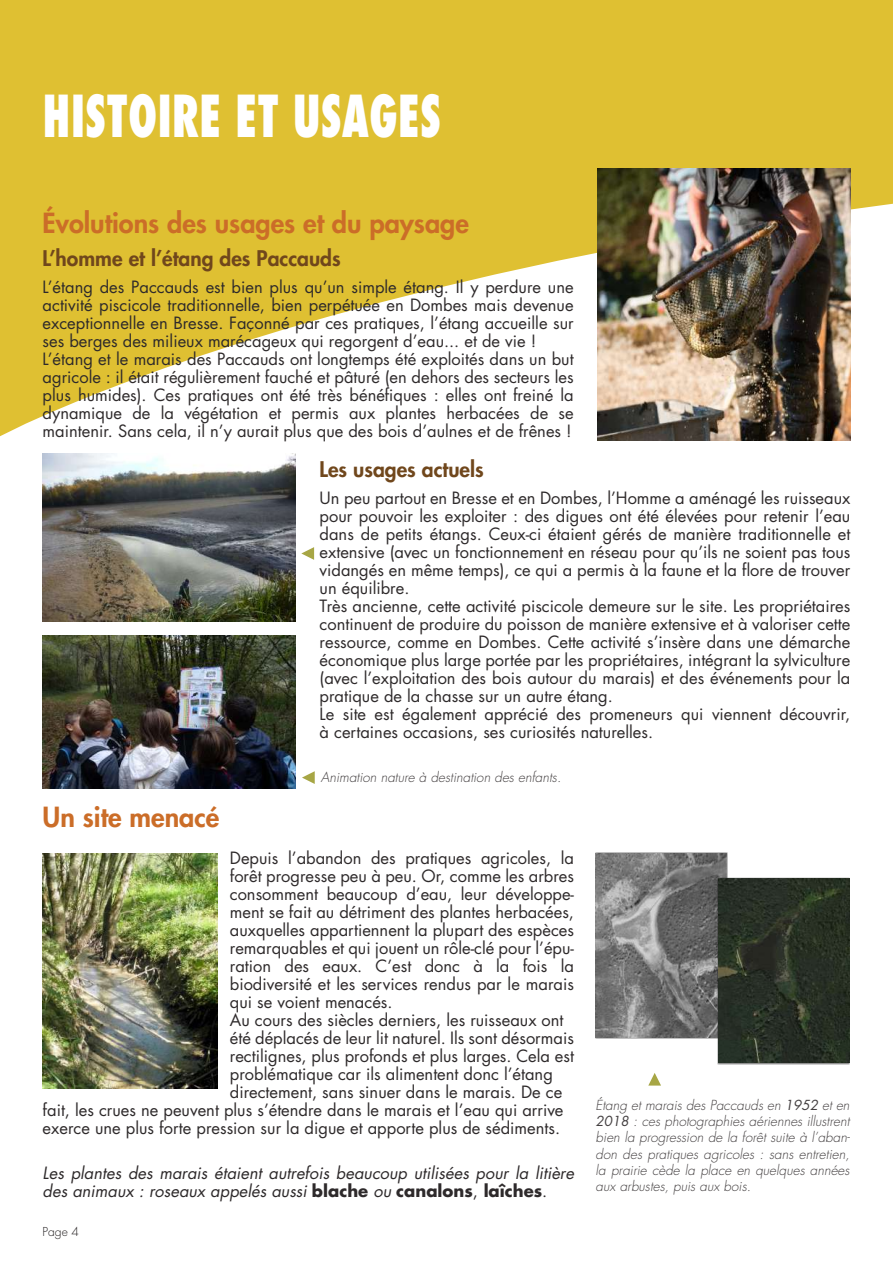
<style>
.page{position:relative;width:893px;height:1263px;background:#fff}
.page>*{position:absolute;margin:0;border:0;box-sizing:border-box;transform-origin:0 0}
.t1{font:800 condensed 56.25px "Futura Std";color:#fff;scale:.8 1}
.t2{font:800 27px "Futura Std";color:#cb6d28}
.t3{font:800 21px "Futura Std";color:#70471c}
.t4{font:16.5px/18px "Futura Std";color:#2e2a2b}
.t5{font:italic 16.5px/18px "Futura Std";color:#2e2a2b}
.t6{font:italic 300 13.5px/16.2px "Futura Std";color:#444041;text-align:justify}
.t7{font:300 12px "Futura Std";color:#231f20}
.s1{font-weight:700;font-style:normal}
.s2{font-style:normal}
.s3{font-weight:400}
</style>
<div class="page">
<svg style="left:0;top:0;width:893px;height:441px;fill:#dfc032"></svg>
<img style="left:598px;top:169px;width:252px;height:272px">
<img style="left:43px;top:853px;width:174px;height:236px">
<img style="left:42px;top:453px;width:253px;height:168px">
<img style="left:43px;top:635px;width:252px;height:153px">
<svg style="left:648px;top:1073px;width:13px;height:12px"></svg>
<svg style="left:301px;top:547px;width:13px;height:13px"></svg>
<svg style="left:302px;top:771px;width:13px;height:13px"></svg>
<img style="left:596px;top:853px;width:130px;height:185px">
<img style="left:718px;top:878px;width:132px;height:186px">
<img style="left:719px;top:878px;width:130px;height:185px">
<h1 class="t1" style="left:43px;top:91px;width:500px">HISTOIRE ET USAGES</h1>
<h2 class="t2" style="left:43px;top:211px;width:428px">Évolutions des usages et du paysage</h2>
<p class="t3" style="left:43px;top:249px;width:300px">L’homme et l’étang des Paccauds</p>
<p class="t4" style="left:43px;top:279px;width:532px">L’étang des Paccauds est bien plus qu’un simple étang. Il y perdure une activité piscicole traditionnelle, bien perpétuée en Dombes mais devenue exceptionnelle en Bresse. Façonné par ces pratiques, l’étang accueille sur ses berges des milieux marécageux qui regorgent d’eau... et de vie !<br>L’étang et le marais des Paccauds ont longtemps été exploités dans un but agricole : il était régulièrement fauché et pâturé (en dehors des secteurs les plus humides). Ces pratiques ont été très bénéfiques : elles ont freiné la dynamique de la végétation et permis aux plantes herbacées de se maintenir. Sans cela, il n’y aurait plus que des bois d’aulnes et de frênes !</p>
<p class="t3" style="left:320px;top:460px;width:166px">Les usages actuels</p>
<p class="t4" style="left:320px;top:490px;width:532px">Un peu partout en Bresse et en Dombes, l’Homme a aménagé les ruisseaux pour pouvoir les exploiter : des digues ont été élevées pour retenir l’eau dans de petits étangs. Ceux-ci étaient gérés de manière traditionnelle et extensive (avec un fonctionnement en réseau pour qu’ils ne soient pas tous vidangés en même temps), ce qui a permis à la faune et la flore de trouver un équilibre.<br>Très ancienne, cette activité piscicole demeure sur le site. Les propriétaires continuent de produire du poisson de manière extensive et à valoriser cette ressource, comme en Dombes. Cette activité s’insère dans une démarche économique plus large portée par les propriétaires, intégrant la sylviculture (avec l’exploitation des bois autour du marais) et des événements pour la pratique de la chasse sur un autre étang.<br>Le site est également apprécié des promeneurs qui viennent découvrir, à certaines occasions, ses curiosités naturelles.</p>
<h2 class="t2" style="left:43px;top:805px;width:178px">Un site menacé</h2>
<p class="t6" style="left:321px;top:769px;width:242px">Animation nature à destination des enfants.</p>
<p class="t4" style="left:230px;top:850px;width:346px">Depuis l’abandon des pratiques agricoles, la</p>
<p class="t4" style="left:230px;top:868px;width:346px">forêt progresse peu à peu. Or, comme les arbres</p>
<p class="t4" style="left:230px;top:886px;width:346px">consomment beaucoup d’eau, leur développe-</p>
<p class="t4" style="left:230px;top:904px;width:346px">ment se fait au détriment des plantes herbacées,</p>
<p class="t4" style="left:230px;top:922px;width:346px">auxquelles appartiennent la plupart des espèces</p>
<p class="t4" style="left:230px;top:940px;width:346px">remarquables et qui jouent un rôle-clé pour l’épu-</p>
<p class="t4" style="left:230px;top:958px;width:346px">ration des eaux. C’est donc à la fois la</p>
<p class="t4" style="left:230px;top:976px;width:346px">biodiversité et les services rendus par le marais</p>
<p class="t4" style="left:230px;top:994px;width:164px">qui se voient menacés.</p>
<p class="t4" style="left:230px;top:1012px;width:335px">Au cours des siècles derniers, les ruisseaux ont</p>
<p class="t4" style="left:230px;top:1030px;width:346px">été déplacés de leur lit naturel. Ils sont désormais</p>
<p class="t4" style="left:230px;top:1048px;width:346px">rectilignes, plus profonds et plus larges. Cela est</p>
<p class="t4" style="left:230px;top:1066px;width:325px">problématique car ils alimentent donc l’étang</p>
<p class="t4" style="left:230px;top:1084px;width:334px">directement, sans sinuer dans le marais. De ce</p>
<p class="t4" style="left:43px;top:1102px;width:522px">fait, les crues ne peuvent plus s’étendre dans le marais et l’eau qui arrive</p>
<p class="t4" style="left:43px;top:1120px;width:519px">exerce une plus forte pression sur la digue et apporte plus de sédiments.</p>
<p class="t5" style="left:43px;top:1165px;width:533px">Les plantes des marais étaient autrefois beaucoup utilisées pour la litière des animaux : roseaux appelés aussi <span class="s1">blache</span> ou <span class="s1">canalons</span><span class="s2">,</span> <span class="s1">laîches</span><span class="s2">.</span></p>
<p class="t7" style="left:43px;top:1226px;width:38px">Page 4</p>
<p class="t6" style="left:596px;top:1097px;width:256px">Étang et marais des Paccauds en <span class="s3">1952</span> et en <span class="s3">2018</span> : ces photographies aériennes illustrent bien la progression de la forêt suite à l’aban&shy;don des pratiques agricoles : sans entretien, la prairie cède la place en quelques années aux arbustes, puis aux bois.</p>
</div>
